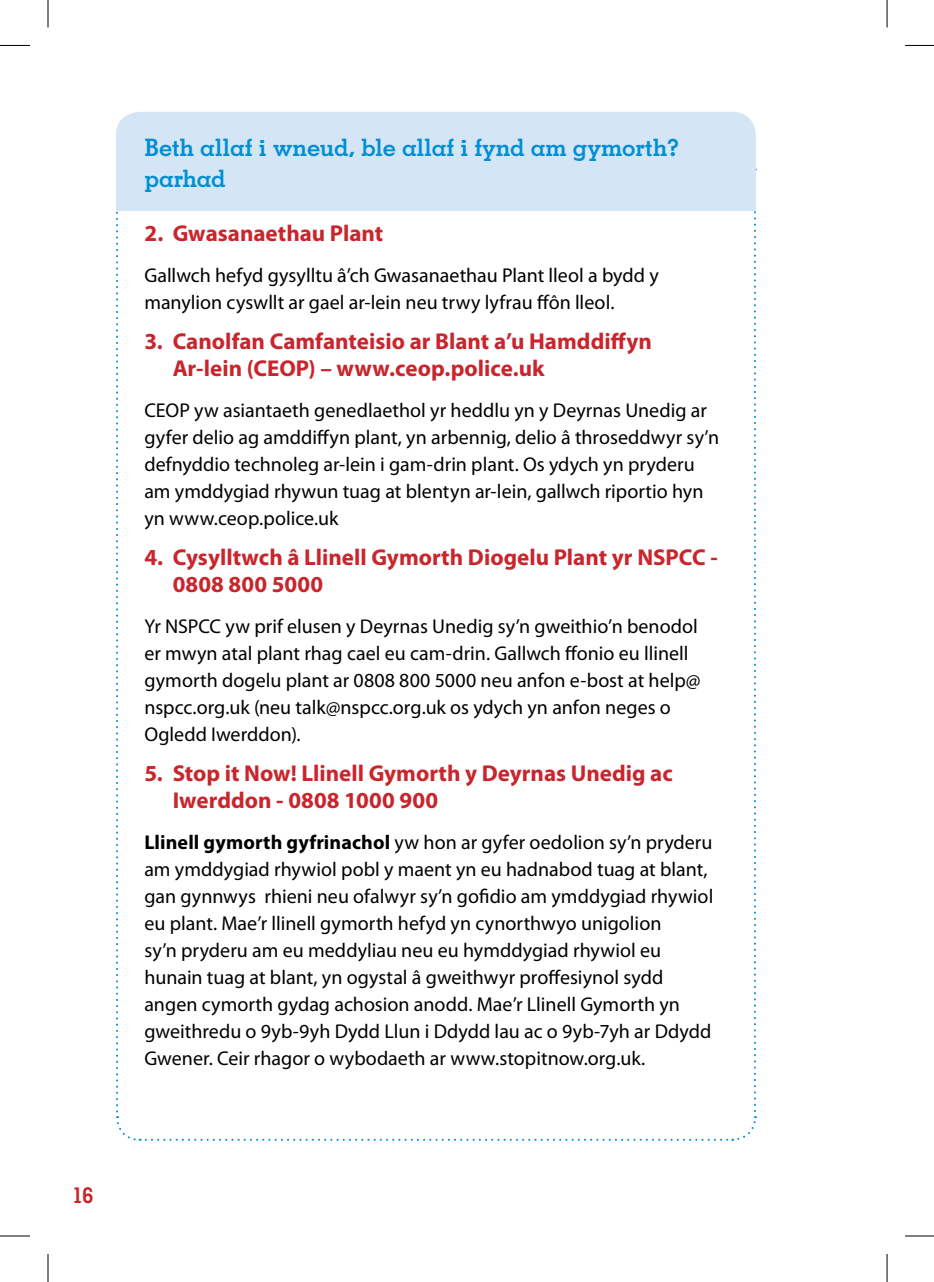
<style>
.page{position:relative;width:934px;height:1282px;background:#fff}
.page>*{position:absolute;margin:0;border:0;box-sizing:border-box;transform-origin:0 0}
.t1{font:700 24px/31px "Memphis";letter-spacing:-.01em;color:#008fd5}
.t2{font:700 23px/27px "Myriad Pro";color:#c9252c}
.t3{font:700 22px "Memphis";color:#c9252c}
.t4{font:20px/27px "Myriad Pro";color:#000}
.s1{font-weight:700}
</style>
<div class="page">
<div style="left:116px;top:112px;width:640px;height:99px;background:#d4e6f6"></div>
<hr style="left:0;top:45px;width:30px;height:1px;background:#000">
<svg style="left:905px;top:45px;width:29px;height:1px"></svg>
<hr style="left:0;top:1236px;width:30px;height:1px;background:#000">
<svg style="left:905px;top:1236px;width:29px;height:1px"></svg>
<svg style="left:48px;top:0;width:1px;height:27px"></svg>
<svg style="left:48px;top:1254px;width:1px;height:28px"></svg>
<svg style="left:887px;top:0;width:1px;height:27px"></svg>
<svg style="left:887px;top:1254px;width:1px;height:28px"></svg>
<p class="t3" style="left:72px;top:1181px;width:23px">16</p>
<p class="t1" style="left:144px;top:132px;width:536px">Beth allaf i wneud, ble allaf i fynd am gymorth? parhad</p>
<p class="t2" style="left:144px;top:219px;width:240px">2. Gwasanaethau Plant</p>
<p class="t4" style="left:144px;top:261px;width:516px">Gallwch hefyd gysylltu â’ch Gwasanaethau Plant lleol a bydd y manylion cyswllt ar gael ar-lein neu trwy lyfrau ffôn lleol.</p>
<p class="t2" style="left:173px;top:327px;width:481px;text-indent:-28px">3. Canolfan Camfanteisio ar Blant a’u Hamddiffyn<br>Ar-lein (CEOP) – www.ceop.police.uk</p>
<p class="t4" style="left:144px;top:396px;width:576px">CEOP yw asiantaeth genedlaethol yr heddlu yn y Deyrnas Unedig ar gyfer delio ag amddiffyn plant, yn arbennig, delio â throseddwyr sy’n defnyddio technoleg ar-lein i gam-drin plant. Os ydych yn pryderu am ymddygiad rhywun tuag at blentyn ar-lein, gallwch riportio hyn yn www.ceop.police.uk</p>
<p class="t2" style="left:173px;top:543px;width:547px;text-indent:-28px">4. Cysylltwch â Llinell Gymorth Diogelu Plant yr NSPCC -<br>0808 800 5000</p>
<p class="t4" style="left:144px;top:612px;width:558px">Yr NSPCC yw prif elusen y Deyrnas Unedig sy’n gweithio’n benodol er mwyn atal plant rhag cael eu cam-drin. Gallwch ffonio eu llinell gymorth dogelu plant ar 0808 800 5000 neu anfon e-bost at help@ nspcc.org.uk (neu talk@nspcc.org.uk os ydych yn anfon neges o Ogledd Iwerddon).</p>
<p class="t2" style="left:173px;top:759px;width:502px;text-indent:-28px">5. Stop it Now! Llinell Gymorth y Deyrnas Unedig ac<br>Iwerddon - 0808 1000 900</p>
<p class="t4" style="left:144px;top:828px;width:571px"><span class="s1">Llinell gymorth gyfrinachol</span> yw hon ar gyfer oedolion sy’n pryderu am ymddygiad rhywiol pobl y maent yn eu hadnabod tuag at blant, gan gynnwys rhieni neu ofalwyr sy’n gofidio am ymddygiad rhywiol eu plant. Mae’r llinell gymorth hefyd yn cynorthwyo unigolion<br>sy’n pryderu am eu meddyliau neu eu hymddygiad rhywiol eu hunain tuag at blant, yn ogystal â gweithwyr proffesiynol sydd angen cymorth gydag achosion anodd. Mae’r Llinell Gymorth yn gweithredu o 9yb-9yh Dydd Llun i Ddydd lau ac o 9yb-7yh ar Ddydd Gwener. Ceir rhagor o wybodaeth ar www.stopitnow.org.uk.</p>
</div>
